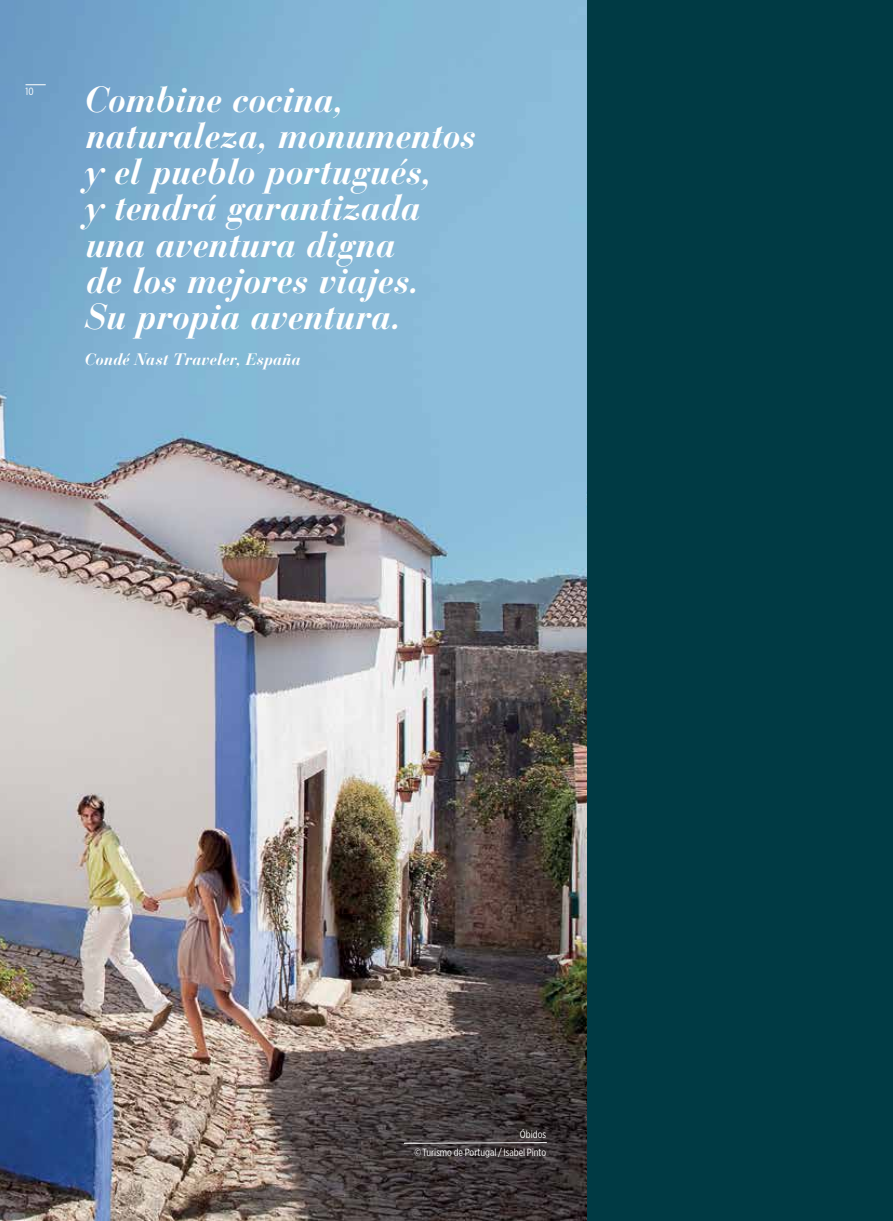
<style>
.page{position:relative;width:893px;height:1221px;background:#fff}
.page>*{position:absolute;margin:0;border:0;box-sizing:border-box;transform-origin:0 0}
.t1{font:italic 700 36px/36.2px "Bauer Bodoni Std";letter-spacing:-.005em;color:#fff}
.t2{font:italic 700 16.5px "Bauer Bodoni Std";color:#fff}
.t3{font:10.5px/18px "Gotham X Narrow";color:#fff;text-align:right}
</style>
<div class="page">
<img style="left:0;top:0;width:587px;height:1220px">
<div style="left:587px;top:0;width:306px;height:1220px;background:#003a44"></div>
<svg style="left:403px;top:1141px;width:145px;height:2px"></svg>
<svg style="left:26px;top:84px;width:20px;height:1px"></svg>
<p class="t3" style="left:26px;top:82px;width:10px">10</p>
<p class="t1" style="left:84px;top:81px;width:394px">Combine cocina, naturaleza, monumentos y el pueblo portugués,<br>y tendrá garantizada una aventura digna<br>de los mejores viajes.<br>Su propia aventura.</p>
<p class="t2" style="left:85px;top:349px;width:218px">Condé Nast Traveler, España</p>
<p class="t3" style="left:414px;top:1124px;width:133px">Óbidos<br>© Turismo de Portugal / Isabel Pinto</p>
</div>
